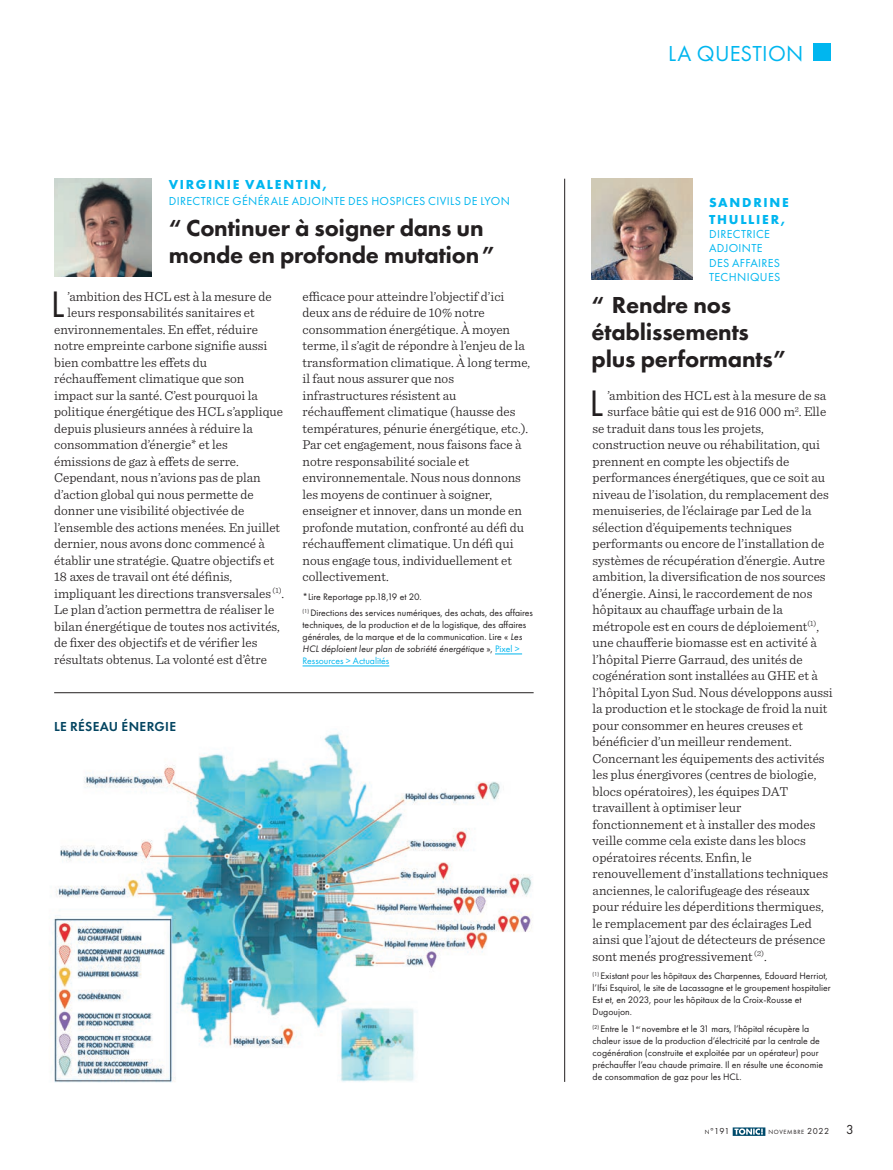
<style>
.page{position:relative;width:893px;height:1170px;background:#fff}
.page>*{position:absolute;margin:0;border:0;box-sizing:border-box;transform-origin:0 0}
.texte___2_col__lettr{font:38.25px "Futura PT";color:#231f20}
.t1{font:800 24px/27px "Futura PT";letter-spacing:-.01em;color:#231f20}
.t2{font:22.5px "Futura PT";letter-spacing:.015em;color:#00b6ef}
.texte___2_col__lettr-2{font:300 13.5px/16.5px "Sentinel";color:#231f20}
.surtitre{font:700 13.5px/16.2px "Futura PT";letter-spacing:.13em;color:#00b6ef}
.t3{font:600 13.5px "Futura PT";letter-spacing:.025em;color:#044561}
.t4{font:13.5px "Futura PT";color:#231f20}
.surtitre-2{font:12px/14.4px "Futura PT";letter-spacing:.03em;color:#00b6ef}
.texte___2_col__lettr-3{font:9.75px/12px "Futura PT";color:#231f20}
.t5{font:9px "Futura PT";color:#231f20}
.t6{font:6.3px "Futura PT";letter-spacing:.105em;color:#231f20}
.s1{font-style:italic}
.s2{color:#00b6ef}
.s3{font-size:6.3px}
.s4{font-size:9px}
</style>
<div class="page">
<div style="left:813px;top:44px;width:17px;height:17px;background:#00b6ef"></div>
<hr style="left:564px;top:179px;width:1px;height:902px;background:#231f20">
<svg style="left:495px;top:653px;width:27px;height:1px"></svg>
<hr style="left:303px;top:665px;width:86px;height:1px;background:#00b6ef">
<img style="left:592px;top:179px;width:100px;height:100px">
<img style="left:54px;top:179px;width:98px;height:97px">
<hr style="left:54px;top:692px;width:480px;height:1px;background:#231f20">
<img style="left:51px;top:732px;width:481px;height:351px">
<svg style="left:733px;top:1127px;width:32px;height:8px"></svg>
<p class="surtitre" style="left:169px;top:176px;width:160px">VIRGINIE VALENTIN,</p>
<p class="surtitre-2" style="left:169px;top:194px;width:343px">DIRECTRICE GÉNÉRALE ADJOINTE DES HOSPICES CIVILS DE LYON</p>
<p class="t1" style="left:169px;top:214px;width:327px">“ Continuer à soigner dans un monde en profonde mutation”</p>
<p class="texte___2_col__lettr" style="left:51px;top:282px;width:15px">L</p>
<p class="texte___2_col__lettr-2" style="left:67px;top:287px;width:206px">’ambition des HCL est à la mesure de</p>
<p class="texte___2_col__lettr-2" style="left:67px;top:303px;width:189px">leurs responsabilités sanitaires et</p>
<p class="texte___2_col__lettr-2" style="left:54px;top:320px;width:205px">environnementales. En effet, réduire</p>
<p class="texte___2_col__lettr-2" style="left:54px;top:336px;width:215px">notre empreinte carbone signifie aussi</p>
<p class="texte___2_col__lettr-2" style="left:54px;top:353px;width:154px">bien combattre les effets du</p>
<p class="texte___2_col__lettr-2" style="left:54px;top:369px;width:192px">réchauffement climatique que son</p>
<p class="texte___2_col__lettr-2" style="left:54px;top:386px;width:205px">impact sur la santé. C’est pourquoi la</p>
<p class="texte___2_col__lettr-2" style="left:54px;top:402px;width:230px">politique énergétique des HCL s’applique</p>
<p class="texte___2_col__lettr-2" style="left:54px;top:419px;width:200px">depuis plusieurs années à réduire la</p>
<p class="texte___2_col__lettr-2" style="left:54px;top:435px;width:175px">consommation d’énergie* et les</p>
<p class="texte___2_col__lettr-2" style="left:54px;top:452px;width:186px">émissions de gaz à effets de serre.</p>
<p class="texte___2_col__lettr-2" style="left:54px;top:468px;width:208px">Cependant, nous n’avions pas de plan</p>
<p class="texte___2_col__lettr-2" style="left:54px;top:485px;width:201px">d’action global qui nous permette de</p>
<p class="texte___2_col__lettr-2" style="left:54px;top:501px;width:192px">donner une visibilité objectivée de</p>
<p class="texte___2_col__lettr-2" style="left:54px;top:518px;width:228px">l’ensemble des actions menées. En juillet</p>
<p class="texte___2_col__lettr-2" style="left:54px;top:534px;width:212px">dernier, nous avons donc commencé à</p>
<p class="texte___2_col__lettr-2" style="left:54px;top:551px;width:222px">établir une stratégie. Quatre objectifs et</p>
<p class="texte___2_col__lettr-2" style="left:54px;top:567px;width:179px">18 axes de travail ont été définis,</p>
<p class="texte___2_col__lettr-2" style="left:54px;top:584px;width:232px">impliquant les directions transversales <sup>(1)</sup>.</p>
<p class="texte___2_col__lettr-2" style="left:54px;top:600px;width:222px">Le plan d’action permettra de réaliser le</p>
<p class="texte___2_col__lettr-2" style="left:54px;top:617px;width:227px">bilan énergétique de toutes nos activités,</p>
<p class="texte___2_col__lettr-2" style="left:54px;top:633px;width:205px">de fixer des objectifs et de vérifier les</p>
<p class="texte___2_col__lettr-2" style="left:54px;top:650px;width:214px">résultats obtenus. La volonté est d’être</p>
<p class="texte___2_col__lettr-2" style="left:303px;top:287px;width:229px">efficace pour atteindre l’objectif d’ici deux ans de réduire de 10% notre consommation énergétique. À moyen terme, il s’agit de répondre à l’enjeu de la transformation climatique. À long terme, il faut nous assurer que nos infrastructures résistent au réchauffement climatique (hausse des températures, pénurie énergétique, etc.).<br>Par cet engagement, nous faisons face à notre responsabilité sociale et environnementale. Nous nous donnons les moyens de continuer à soigner, enseigner et innover, dans un monde en profonde mutation, confronté au défi du réchauffement climatique. Un défi qui nous engage tous, individuellement et collectivement.</p>
<p class="texte___2_col__lettr-3" style="left:303px;top:590px;width:121px">*Lire Reportage pp.18,19 et 20.</p>
<p class="texte___2_col__lettr-3" style="left:303px;top:606px;width:232px"><sup>(1)</sup> Directions des services numériques, des achats, des affaires techniques, de la production et de la logistique, des affaires générales, de la marque et de la communication. Lire « <span class="s1">Les HCL déploient leur plan de sobriété énergétique</span> », <span class="s2">Pixel &gt; Ressources &gt; Actualités</span></p>
<p class="t3" style="left:54px;top:718px;width:124px">LE RÉSEAU ÉNERGIE</p>
<p class="t2" style="left:668px;top:40px;width:137px">LA QUESTION</p>
<p class="surtitre" style="left:709px;top:194px;width:81px">SANDRINE<br>THULLIER,</p>
<p class="surtitre-2" style="left:709px;top:227px;width:73px">DIRECTRICE<br>ADJOINTE<br>DES AFFAIRES<br>TECHNIQUES</p>
<p class="t1" style="left:592px;top:290px;width:196px">“ Rendre nos établissements plus performants”</p>
<p class="texte___2_col__lettr" style="left:589px;top:380px;width:15px">L</p>
<p class="texte___2_col__lettr-2" style="left:607px;top:386px;width:220px">’ambition des HCL est à la mesure de sa</p>
<p class="texte___2_col__lettr-2" style="left:607px;top:402px;width:220px">surface bâtie qui est de 916 000 m<sup>2</sup>. Elle</p>
<p class="texte___2_col__lettr-2" style="left:593px;top:419px;width:173px">se traduit dans tous les projets,</p>
<p class="texte___2_col__lettr-2" style="left:593px;top:435px;width:229px">construction neuve ou réhabilitation, qui</p>
<p class="texte___2_col__lettr-2" style="left:593px;top:452px;width:198px">prennent en compte les objectifs de</p>
<p class="texte___2_col__lettr-2" style="left:593px;top:468px;width:234px">performances énergétiques, que ce soit au</p>
<p class="texte___2_col__lettr-2" style="left:593px;top:485px;width:238px">niveau de l’isolation, du remplacement des</p>
<p class="texte___2_col__lettr-2" style="left:593px;top:501px;width:220px">menuiseries, de l’éclairage par Led de la</p>
<p class="texte___2_col__lettr-2" style="left:593px;top:518px;width:201px">sélection d’équipements techniques</p>
<p class="texte___2_col__lettr-2" style="left:593px;top:534px;width:233px">performants ou encore de l’installation de</p>
<p class="texte___2_col__lettr-2" style="left:593px;top:551px;width:234px">systèmes de récupération d’énergie. Autre</p>
<p class="texte___2_col__lettr-2" style="left:593px;top:567px;width:235px">ambition, la diversification de nos sources</p>
<p class="texte___2_col__lettr-2" style="left:593px;top:584px;width:221px">d’énergie. Ainsi, le raccordement de nos</p>
<p class="texte___2_col__lettr-2" style="left:593px;top:600px;width:192px">hôpitaux au chauffage urbain de la</p>
<p class="texte___2_col__lettr-2" style="left:593px;top:617px;width:228px">métropole est en cours de déploiement<sup>(1)</sup>,</p>
<p class="texte___2_col__lettr-2" style="left:593px;top:633px;width:226px">une chaufferie biomasse est en activité à</p>
<p class="texte___2_col__lettr-2" style="left:593px;top:650px;width:212px">l’hôpital Pierre Garraud, des unités de</p>
<p class="texte___2_col__lettr-2" style="left:593px;top:666px;width:227px">cogénération sont installées au GHE et à</p>
<p class="texte___2_col__lettr-2" style="left:593px;top:683px;width:241px">l’hôpital Lyon Sud. Nous développons aussi</p>
<p class="texte___2_col__lettr-2" style="left:593px;top:699px;width:236px">la production et le stockage de froid la nuit</p>
<p class="texte___2_col__lettr-2" style="left:593px;top:716px;width:212px">pour consommer en heures creuses et</p>
<p class="texte___2_col__lettr-2" style="left:593px;top:732px;width:201px">bénéficier d’un meilleur rendement.</p>
<p class="texte___2_col__lettr-2" style="left:593px;top:749px;width:234px">Concernant les équipements des activités</p>
<p class="texte___2_col__lettr-2" style="left:593px;top:765px;width:225px">les plus énergivores (centres de biologie,</p>
<p class="texte___2_col__lettr-2" style="left:593px;top:782px;width:197px">blocs opératoires), les équipes DAT</p>
<p class="texte___2_col__lettr-2" style="left:593px;top:798px;width:150px">travaillent à optimiser leur</p>
<p class="texte___2_col__lettr-2" style="left:593px;top:815px;width:224px">fonctionnement et à installer des modes</p>
<p class="texte___2_col__lettr-2" style="left:593px;top:831px;width:215px">veille comme cela existe dans les blocs</p>
<p class="texte___2_col__lettr-2" style="left:593px;top:848px;width:161px">opératoires récents. Enfin, le</p>
<p class="texte___2_col__lettr-2" style="left:593px;top:864px;width:237px">renouvellement d’installations techniques</p>
<p class="texte___2_col__lettr-2" style="left:593px;top:881px;width:218px">anciennes, le calorifugeage des réseaux</p>
<p class="texte___2_col__lettr-2" style="left:593px;top:897px;width:233px">pour réduire les déperditions thermiques,</p>
<p class="texte___2_col__lettr-2" style="left:593px;top:914px;width:221px">le remplacement par des éclairages Led</p>
<p class="texte___2_col__lettr-2" style="left:593px;top:930px;width:234px">ainsi que l’ajout de détecteurs de présence</p>
<p class="texte___2_col__lettr-2" style="left:593px;top:947px;width:176px">sont menés progressivement <sup>(2)</sup>.</p>
<p class="texte___2_col__lettr-3" style="left:593px;top:969px;width:240px"><sup>(1)</sup> Existant pour les hôpitaux des Charpennes, Edouard Herriot, l’Ifsi Esquirol, le site de Lacassagne et le groupement hospitalier Est et, en 2023, pour les hôpitaux de la Croix-Rousse et Dugoujon.</p>
<p class="texte___2_col__lettr-3" style="left:593px;top:1022px;width:232px"><sup>(2)</sup> Entre le 1<sup>er</sup> novembre et le 31 mars, l’hôpital récupère la chaleur issue de la production d’électricité par la centrale de cogénération (construite et exploitée par un opérateur) pour préchauffer l’eau chaude primaire. Il en résulte une économie de consommation de gaz pour les HCL.</p>
<p class="t5" style="left:705px;top:1125px;width:27px"><span class="s3">N</span>°191</p>
<p class="t6" style="left:768px;top:1128px;width:62px">NOVEMBRE <span class="s4">2022</span></p>
<p class="t4" style="left:846px;top:1121px;width:9px">3</p>
</div>
